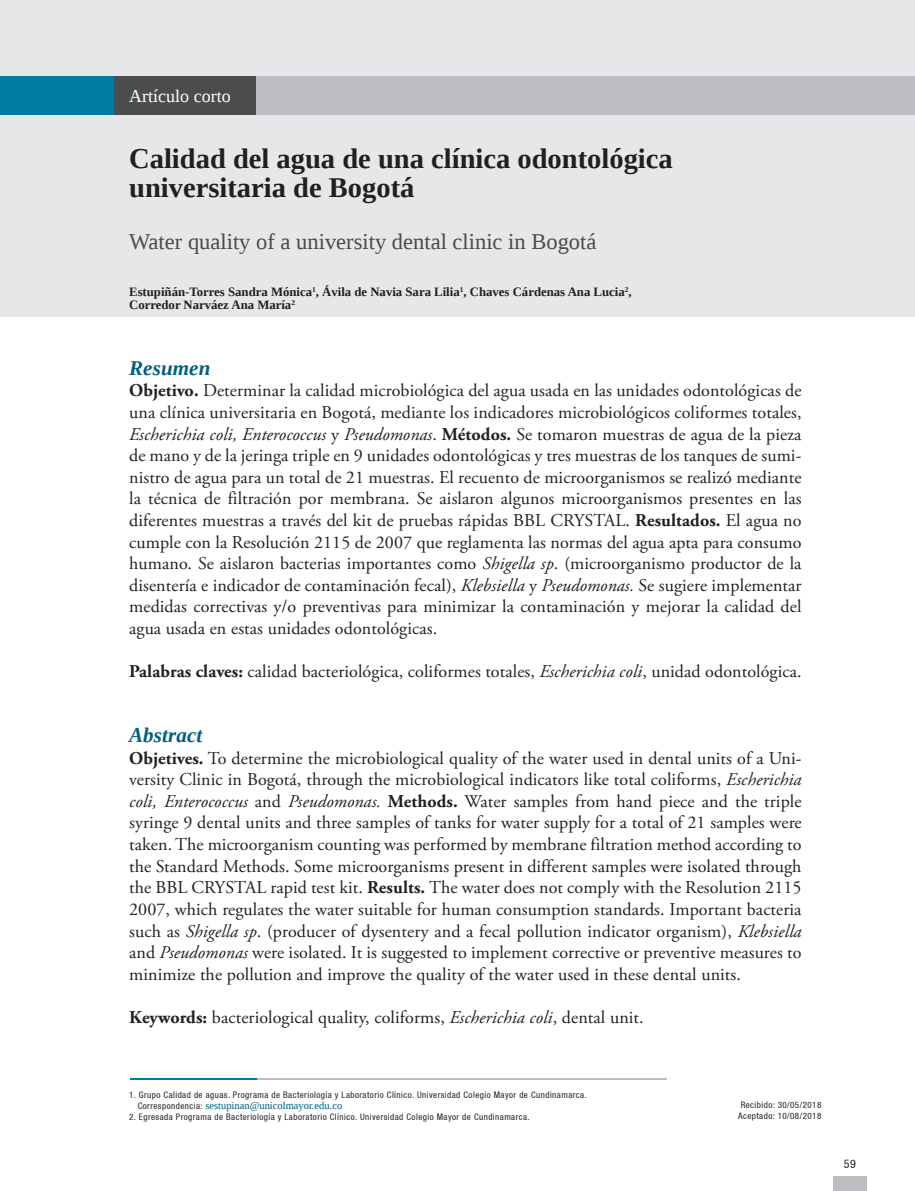
<style>
.page{position:relative;width:915px;height:1191px;background:#fff}
.page>*{position:absolute;margin:0;border:0;box-sizing:border-box;transform-origin:0 0}
.t1{font:700 28.5px/28.5px "Liberation Serif";color:#231f20}
.t2{font:22.5px "Liberation Serif";color:#4b4c4d}
.t3{font:italic 700 21px "Liberation Serif";letter-spacing:.005em;color:#005f80}
.t4{font:18px/21.6px "Adobe Garamond Pro";letter-spacing:.005em;color:#231f20;text-align:justify}
.t5{font:18px "Liberation Serif";color:#fff}
.t6{font:700 12.75px/12.8px "Liberation Serif";color:#231f20}
.t7{font:condensed 12px "Helvetica 57";color:#231f20}
.t8{font:10.5px "Liberation Serif";color:#005f80}
.t9{font:condensed 9px "Helvetica 57";letter-spacing:.05em;color:#231f20}
.s1{font-weight:700}
.s2{font-style:italic}
.s3{font-family:"Helvetica 57";font-stretch:condensed;font-size:9px;color:#231f20}
</style>
<div class="page">
<div style="left:0;top:0;width:914px;height:317px;background:#e6e7e9"></div>
<div style="left:251px;top:76px;width:663px;height:39px;background:#bcbdc0"></div>
<div style="left:105px;top:76px;width:151px;height:39px;background:#4b4c4d"></div>
<div style="left:0;top:76px;width:114px;height:39px;background:#007ca4"></div>
<div style="left:832px;top:1175px;width:34px;height:16px;background:#bcbdc0"></div>
<hr style="left:130px;top:1078px;width:127px;height:2px;background:#007ca4">
<hr style="left:257px;top:1078px;width:409px;height:2px;background:#bcbdc0">
<p class="t5" style="left:129px;top:84px;width:103px">Artículo corto</p>
<p class="t1" style="left:129px;top:144px;width:545px">Calidad del agua de una clínica odontológica universitaria de Bogotá</p>
<p class="t2" style="left:129px;top:227px;width:468px">Water quality of a university dental clinic in Bogotá</p>
<p class="t6" style="left:129px;top:285px;width:504px">Estupiñán-Torres Sandra Mónica<sup>1</sup>, Ávila de Navia Sara Lilia<sup>1</sup>, Chaves Cárdenas Ana Lucia<sup>2</sup>,<br>Corredor Narváez Ana María<sup>2</sup></p>
<p class="t3" style="left:129px;top:354px;width:83px">Resumen</p>
<p class="t4" style="left:129px;top:380px;width:673px"><span class="s1">Objetivo.</span> Determinar la calidad microbiológica del agua usada en las unidades odontológicas de una clínica universitaria en Bogotá, mediante los indicadores microbiológicos coliformes totales, <span class="s2">Escherichia coli, Enterococcus</span> y <span class="s2">Pseudomonas</span>. <span class="s1">Métodos.</span> Se tomaron muestras de agua de la pieza de mano y de la jeringa triple en 9 unidades odontológicas y tres muestras de los tanques de sumi&shy;nistro de agua para un total de 21 muestras. El recuento de microorganismos se realizó mediante la técnica de filtración por membrana. Se aislaron algunos microorganismos presentes en las diferentes muestras a través del kit de pruebas rápidas BBL CRYSTAL. <span class="s1">Resultados.</span> El agua no cumple con la Resolución 2115 de 2007 que reglamenta las normas del agua apta para consumo humano. Se aislaron bacterias importantes como <span class="s2">Shigella sp</span>. (microorganismo productor de la disentería e indicador de contaminación fecal), <span class="s2">Klebsiella</span> y <span class="s2">Pseudomonas.</span> Se sugiere implementar medidas correctivas y/o preventivas para minimizar la contaminación y mejorar la calidad del agua usada en estas unidades odontológicas.</p>
<p class="t4" style="left:129px;top:661px;width:673px"><span class="s1">Palabras claves:</span> calidad bacteriológica, coliformes totales, <span class="s2">Escherichia coli</span>, unidad odontológica.</p>
<p class="t3" style="left:129px;top:721px;width:75px">Abstract</p>
<p class="t4" style="left:129px;top:748px;width:673px"><span class="s1">Objetives.</span> To determine the microbiological quality of the water used in dental units of a Uni&shy;versity Clinic in Bogotá, through the microbiological indicators like total coliforms, <span class="s2">Escherichia coli, Enterococcus</span> and <span class="s2">Pseudomonas.</span> <span class="s1">Methods.</span> Water samples from hand piece and the triple syringe 9 dental units and three samples of tanks for water supply for a total of 21 samples were taken. The microorganism counting was performed by membrane filtration method according to the Standard Methods. Some microorganisms present in different samples were isolated through the BBL CRYSTAL rapid test kit. <span class="s1">Results.</span> The water does not comply with the Resolution 2115<br>2007, which regulates the water suitable for human consumption standards. Important bacteria such as <span class="s2">Shigella sp</span>. (producer of dysentery and a fecal pollution indicator organism), <span class="s2">Klebsiella </span>and <span class="s2">Pseudomonas</span> were isolated. It is suggested to implement corrective or preventive measures to minimize the pollution and improve the quality of the water used in these dental units.</p>
<p class="t4" style="left:129px;top:1007px;width:516px"><span class="s1">Keywords:</span> bacteriological quality, coliforms, <span class="s2">Escherichia coli</span>, dental unit.</p>
<p class="t9" style="left:129px;top:1090px;width:459px">1. Grupo Calidad de aguas. Programa de Bacteriología y Laboratorio Clínico. Universidad Colegio Mayor de Cundinamarca.</p>
<p class="t8" style="left:138px;top:1098px;width:206px"><span class="s3">Correspondencia:</span> sestupinan@unicolmayor.edu.co</p>
<p class="t9" style="left:129px;top:1111px;width:402px">2. Egresada Programa de Bacteriología y Laboratorio Clínico. Universidad Colegio Mayor de Cundinamarca.</p>
<p class="t9" style="left:740px;top:1099px;width:82px">Recibido: 30/05/2018</p>
<p class="t9" style="left:738px;top:1110px;width:85px">Aceptado: 10/08/2018</p>
<p class="t7" style="left:843px;top:1156px;width:14px">59</p>
</div>
